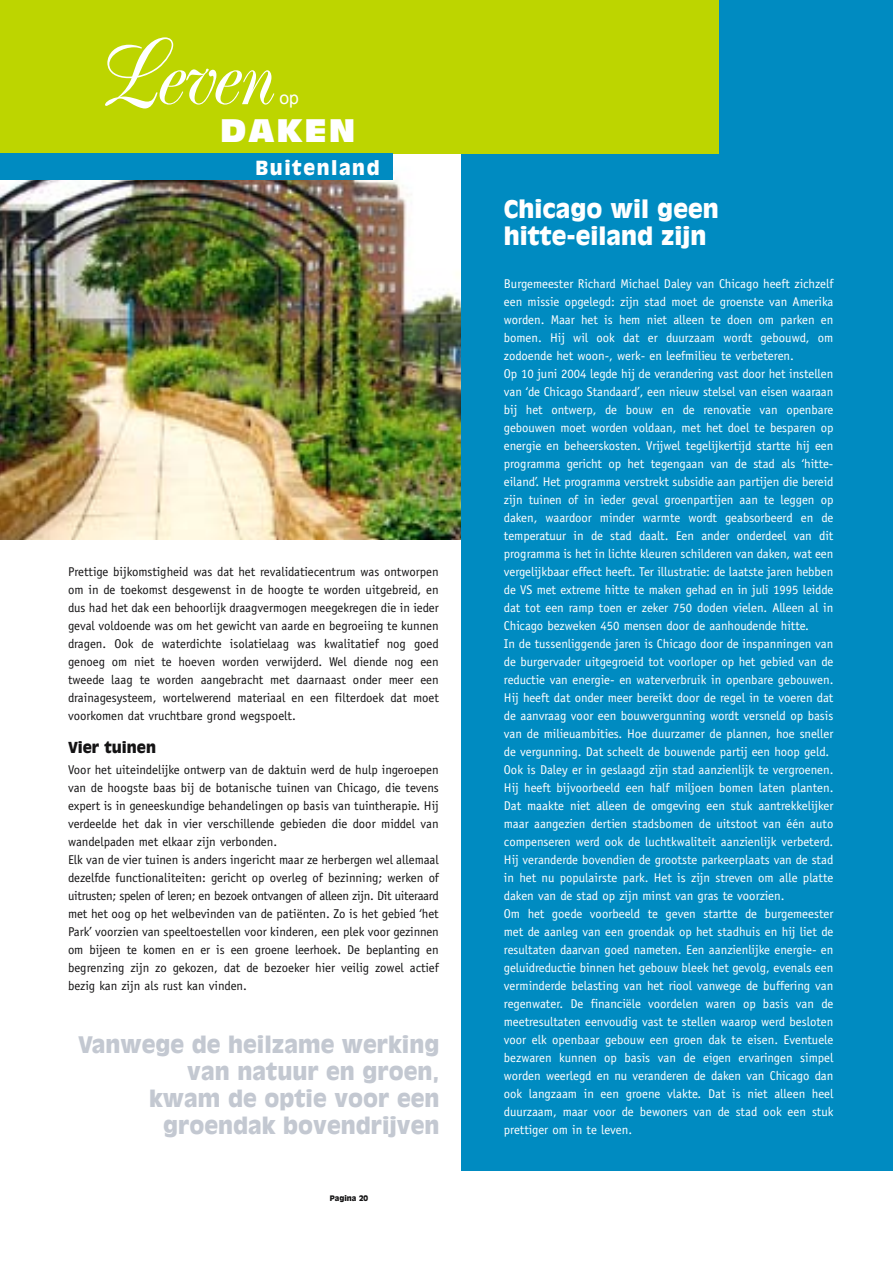
<style>
.page{position:relative;width:893px;height:1263px;background:#fff}
.page>*{position:absolute;margin:0;border:0;box-sizing:border-box;transform-origin:0 0}
.t1{font:81.3px "Poppl Exquisit";letter-spacing:.01em;color:#fff}
.t2{font:31.95px "Antique Olive Compact";letter-spacing:.05em;color:#fff}
.t3{font:900 24px/27px "Antique Olive";color:#fff}
.t4{font:900 22.5px/27px "Antique Olive";color:#c3c8d1;text-align:right}
.t5{font:900 19.2px "Antique Olive";letter-spacing:.08em;color:#fff}
.t6{font:17.55px "Arial";color:#fff}
.t7{font:900 15px "Antique Olive";color:#141314}
.t8{font:12.75px/18px "Officina Sans";color:#fff}
.t9{font:12.75px/18px "Officina Sans";color:#141314;text-align:justify}
.t10{font:900 7.5px "Antique Olive";color:#141314}
</style>
<div class="page">
<img style="left:0;top:153px;width:461px;height:387px">
<div style="left:461px;top:0;width:432px;height:1170px;background:#008bc1"></div>
<div style="left:0;top:0;width:719px;height:153px;background:#bdd500"></div>
<div style="left:0;top:153px;width:392px;height:27px;background:#008bc1"></div>
<h1 class="t1" style="left:91px;top:28px;width:181px">Leven</h1>
<h2 class="t2" style="left:220px;top:111px;width:137px">DAKEN</h2>
<h3 class="t6" style="left:279px;top:88px;width:21px">op</h3>
<h3 class="t5" style="left:256px;top:156px;width:125px">Buitenland</h3>
<p class="t9" style="left:68px;top:563px;width:372px">Prettige bijkomstigheid was dat het revalidatiecentrum was ontworpen om in de toekomst desgewenst in de hoogte te worden uitgebreid, en dus had het dak een behoorlijk draagvermogen meegekregen die in ieder geval voldoende was om het gewicht van aarde en begroeiing te kunnen dragen. Ook de waterdichte isolatielaag was kwalitatief nog goed genoeg om niet te hoeven worden verwijderd. Wel diende nog een tweede laag te worden aangebracht met daarnaast onder meer een drainagesysteem, wortelwerend materiaal en een filterdoek dat moet voorkomen dat vruchtbare grond wegspoelt.</p>
<p class="t7" style="left:68px;top:739px;width:90px">Vier tuinen</p>
<p class="t9" style="left:68px;top:761px;width:372px;text-align:left">Voor het uiteindelijke ontwerp van de daktuin werd de hulp ingeroepen van de hoogste baas bij de botanische tuinen van Chicago, die tevens expert is in geneeskundige behandelingen op basis van tuintherapie. Hij verdeelde het dak in vier verschillende gebieden die door middel van wandelpaden met elkaar zijn verbonden.<br>Elk van de vier tuinen is anders ingericht maar ze herbergen wel allemaal dezelfde functionaliteiten: gericht op overleg of bezinning; werken of uitrusten; spelen of leren; en bezoek ontvangen of alleen zijn. Dit uiteraard met het oog op het welbevinden van de patiënten. Zo is het gebied ‘het Park’ voorzien van speeltoestellen voor kinderen, een plek voor gezinnen om bijeen te komen en er is een groene leerhoek. De beplanting en begrenzing zijn zo gekozen, dat de bezoeker hier veilig zowel actief bezig kan zijn als rust kan vinden.</p>
<h3 class="t4" style="left:78px;top:1030px;width:363px">Vanwege de heilzame werking van natuur en groen,<br>kwam de optie voor een groendak bovendrijven</h3>
<p class="t10" style="left:330px;top:1194px;width:40px">Pagina 20</p>
<h3 class="t3" style="left:504px;top:195px;width:216px">Chicago wil geen hitte-eiland zijn</h3>
<p class="t8" style="left:504px;top:275px;width:331px">Burgemeester Richard Michael Daley van Chicago heeft zichzelf een missie opgelegd: zijn stad moet de groenste van Amerika worden. Maar het is hem niet alleen te doen om parken en bomen. Hij wil ook dat er duurzaam wordt gebouwd, om zodoende het woon-, werk- en leefmilieu te verbeteren.<br>Op 10 juni 2004 legde hij de verandering vast door het instellen van ‘de Chicago Standaard’, een nieuw stelsel van eisen waaraan bij het ontwerp, de bouw en de renovatie van openbare gebouwen moet worden voldaan, met het doel te besparen op energie en beheerskosten. Vrijwel tegelijkertijd startte hij een programma gericht op het tegengaan van de stad als ‘hitte&shy;eiland’. Het programma verstrekt subsidie aan partijen die bereid zijn tuinen of in ieder geval groenpartijen aan te leggen op daken, waardoor minder warmte wordt geabsorbeerd en de temperatuur in de stad daalt. Een ander onderdeel van dit programma is het in lichte kleuren schilderen van daken, wat een vergelijkbaar effect heeft. Ter illustratie: de laatste jaren hebben de VS met extreme hitte te maken gehad en in juli 1995 leidde dat tot een ramp toen er zeker 750 doden vielen. Alleen al in Chicago bezweken 450 mensen door de aanhoudende hitte.<br>In de tussenliggende jaren is Chicago door de inspanningen van de burgervader uitgegroeid tot voorloper op het gebied van de reductie van energie- en waterverbruik in openbare gebouwen.<br>Hij heeft dat onder meer bereikt door de regel in te voeren dat de aanvraag voor een bouwvergunning wordt versneld op basis van de milieuambities. Hoe duurzamer de plannen, hoe sneller de vergunning. Dat scheelt de bouwende partij een hoop geld.<br>Ook is Daley er in geslaagd zijn stad aanzienlijk te vergroenen.<br>Hij heeft bijvoorbeeld een half miljoen bomen laten planten.<br>Dat maakte niet alleen de omgeving een stuk aantrekkelijker maar aangezien dertien stadsbomen de uitstoot van één auto compenseren werd ook de luchtkwaliteit aanzienlijk verbeterd.<br>Hij veranderde bovendien de grootste parkeerplaats van de stad in het nu populairste park. Het is zijn streven om alle platte daken van de stad op zijn minst van gras te voorzien.<br>Om het goede voorbeeld te geven startte de burgemeester met de aanleg van een groendak op het stadhuis en hij liet de resultaten daarvan goed nameten. Een aanzienlijke energie- en geluidreductie binnen het gebouw bleek het gevolg, evenals een verminderde belasting van het riool vanwege de buffering van regenwater. De financiële voordelen waren op basis van de meetresultaten eenvoudig vast te stellen waarop werd besloten voor elk openbaar gebouw een groen dak te eisen. Eventuele bezwaren kunnen op basis van de eigen ervaringen simpel worden weerlegd en nu veranderen de daken van Chicago dan ook langzaam in een groene vlakte. Dat is niet alleen heel duurzaam, maar voor de bewoners van de stad ook een stuk prettiger om in te leven.</p>
</div>
